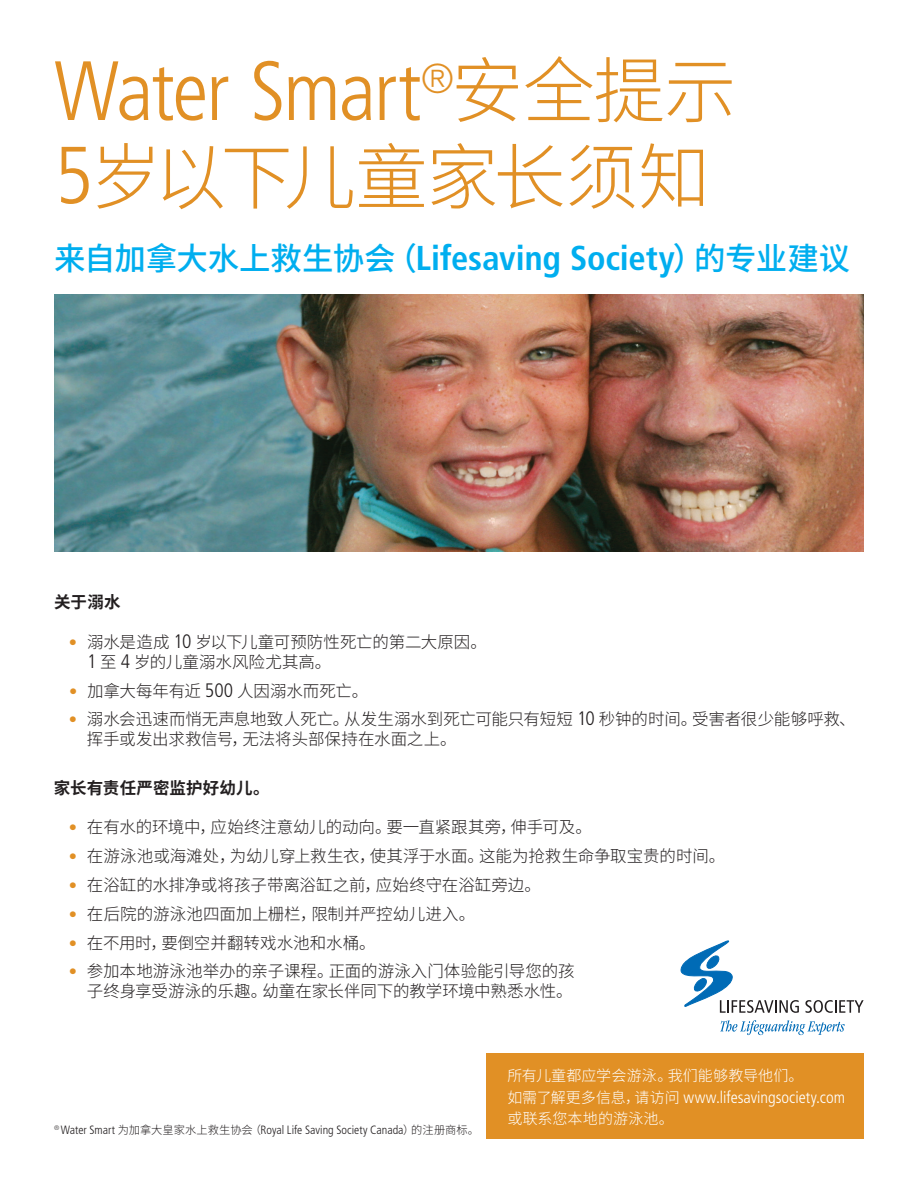
<style>
.page{position:relative;width:918px;height:1188px;background:#fff}
.page>*{position:absolute;margin:0;border:0;box-sizing:border-box;transform-origin:0 0}
.t1{font:300 condensed 84px "Frutiger";letter-spacing:-.025em;color:#e19025}
.t2{font:300 72px "Noto Sans CJ Ksc";letter-spacing:-.04em;color:#e19025}
.t3{font:500 31.5px "Noto Sans CJ Ksc";letter-spacing:-.01em;color:#00aeef}
.t4{font:300 16.5px/19.8px "Noto Sans CJ Ksc";letter-spacing:-.005em;color:#231f20}
.t5{font:300 condensed 16.5px "Frutiger";color:#fff}
.t6{font:700 16.5px "Noto Sans CJ Ksc";letter-spacing:.01em;color:#231f20}
.t7{font:300 15px "Noto Sans CJ Ksc";letter-spacing:.005em;color:#fff}
.t8{font:300 condensed 12px "Frutiger";color:#231f20}
.t9{font:300 condensed 6.6px "Frutiger";color:#231f20}
.s1{font-family:"Noto Sans CJ Ksc";font-stretch:normal;font-size:72px}
.s2{font-family:"Frutiger";font-stretch:condensed;font-size:81px}
.s3{font-family:"Frutiger";font-weight:700;font-stretch:condensed;font-size:34.5px}
.s4{font-family:"Frutiger";font-stretch:condensed;color:#e19025}
.s5{font-family:"Frutiger";font-stretch:condensed;font-size:19.5px}
.s6{font-family:"Noto Sans CJ Ksc";font-stretch:normal;font-size:11.25px}
.s7{font-family:"Noto Sans CJ Ksc";font-stretch:normal;font-size:15px}
</style>
<div class="page">
<img style="left:54px;top:295px;width:810px;height:257px">
<div style="left:486px;top:1054px;width:378px;height:85px;background:#e19025"></div>
<svg style="left:720px;top:1020px;width:125px;height:15px"></svg>
<svg style="left:805px;top:1000px;width:59px;height:13px"></svg>
<svg style="left:681px;top:940px;width:118px;height:73px"></svg>
<h1 class="t1" style="left:54px;top:43px;width:684px">Water Smart<sup>®</sup><span class="s1">安全提示</span></h1>
<h2 class="t2" style="left:54px;top:136px;width:658px"><span class="s2">5</span>岁以下儿童家长须知</h2>
<h3 class="t3" style="left:54px;top:241px;width:798px">来自加拿大水上救生协会（<span class="s3">Lifesaving Society</span>）的专业建议</h3>
<p class="t6" style="left:54px;top:593px;width:68px">关于溺水</p>
<p class="t4" style="left:87px;top:632px;width:402px;text-indent:-18px"><span class="s4">•</span> 溺水是造成 <span class="s5">10</span> 岁以下儿童可预防性死亡的第二大原因。<br><span class="s5">1</span> 至 <span class="s5">4</span> 岁的儿童溺水风险尤其高。</p>
<p class="t4" style="left:69px;top:681px;width:301px"><span class="s4">•</span> 加拿大每年有近 <span class="s5">500</span> 人因溺水而死亡。</p>
<p class="t4" style="left:87px;top:710px;width:770px;text-indent:-18px"><span class="s4">•</span> 溺水会迅速而悄无声息地致人死亡。从发生溺水到死亡可能只有短短 <span class="s5">10</span> 秒钟的时间。受害者很少能够呼救、挥手或发出求救信号，无法将头部保持在水面之上。</p>
<p class="t6" style="left:54px;top:778px;width:217px">家长有责任严密监护好幼儿。</p>
<p class="t4" style="left:69px;top:818px;width:524px"><span class="s4">•</span> 在有水的环境中，应始终注意幼儿的动向。要一直紧跟其旁，伸手可及。</p>
<p class="t4" style="left:69px;top:847px;width:658px"><span class="s4">•</span> 在游泳池或海滩处，为幼儿穿上救生衣，使其浮于水面。这能为抢救生命争取宝贵的时间。</p>
<p class="t4" style="left:69px;top:875px;width:474px"><span class="s4">•</span> 在浴缸的水排净或将孩子带离浴缸之前，应始终守在浴缸旁边。</p>
<p class="t4" style="left:69px;top:904px;width:408px"><span class="s4">•</span> 在后院的游泳池四面加上栅栏，限制并严控幼儿进入。</p>
<p class="t4" style="left:69px;top:933px;width:308px"><span class="s4">•</span> 在不用时，要倒空并翻转戏水池和水桶。</p>
<p class="t4" style="left:69px;top:962px;width:507px;text-align:right"><span class="s4">•</span> 参加本地游泳池举办的亲子课程。正面的游泳入门体验能引导您的孩子终身享受游泳的乐趣。幼童在家长伴同下的教学环境中熟悉水性。</p>
<p class="t8" style="left:61px;top:1123px;width:420px">Water Smart <span class="s6">为加拿大皇家水上救生协会（</span>Royal Life Saving Society Canada<span class="s6">）的注册商标。</span></p>
<p class="t9" style="left:54px;top:1124px;width:7px">®</p>
<p class="t7" style="left:507px;top:1067px;width:298px">所有儿童都应学会游泳。我们能够教导他们。</p>
<p class="t5" style="left:507px;top:1088px;width:339px"><span class="s7">如需了解更多信息，请访问</span> www.lifesavingsociety.com</p>
<p class="t7" style="left:507px;top:1110px;width:168px">或联系您本地的游泳池。</p>
</div>
